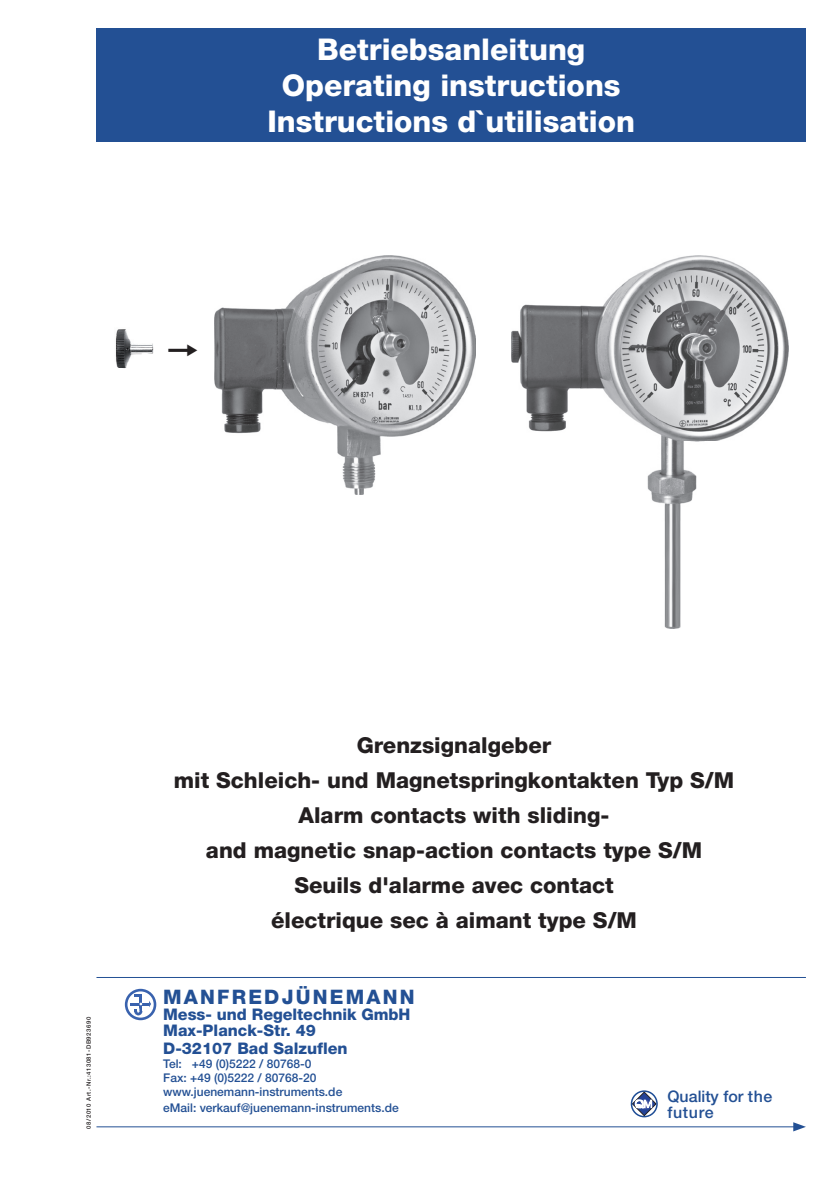
<style>
.page{position:relative;width:840px;height:1191px;background:#fff}
.page>*{position:absolute;margin:0;border:0;box-sizing:border-box;transform-origin:0 0}
.t1{font:800 30px/36px "Helvetica Neue LT Std";color:#fff;text-align:center}
.t2{font:800 22px/34.8px "Helvetica Neue LT Std";color:#231f20;text-align:center}
.t3{font:800 20px "Helvetica Neue LT Std";letter-spacing:.11em;color:#235094}
.t4{font:800 16px/16px "Helvetica Neue LT Std";color:#235094}
.t5{font:500 16px/16px "Helvetica Neue LT Std";color:#235094}
.t6{font:500 12px/14px "Helvetica Neue LT Std";color:#235094}
.t7{font:500 6px "Helvetica Neue LT Std";letter-spacing:.085em;color:#231f20}
</style>
<div class="page">
<hr style="left:96px;top:1126px;width:700px;height:1px;background:#235094">
<svg style="left:792px;top:1122px;width:13px;height:9px"></svg>
<div style="left:630px;top:1090px;width:27px;height:27px;border:2px solid #1e4d96;border-radius:50%"></div>
<svg style="left:631px;top:1091px;width:25px;height:25px"></svg>
<div style="left:96px;top:28px;width:709px;height:114px;background:#235094"></div>
<hr style="left:96px;top:977px;width:709px;height:1px;background:#235094">
<img style="left:115px;top:329px;width:39px;height:40px">
<img style="left:214px;top:255px;width:261px;height:239px">
<img style="left:511px;top:255px;width:276px;height:373px">
<svg style="left:125px;top:988px;width:31px;height:32px"></svg>
<svg style="left:127px;top:991px;width:27px;height:26px"></svg>
<svg style="left:134px;top:994px;width:8px;height:3px"></svg>
<hr style="left:139px;top:996px;width:3px;height:15px;background:#3962ae">
<svg style="left:149px;top:1000px;width:2px;height:7px"></svg>
<hr style="left:130px;top:1002px;width:19px;height:3px;background:#3962ae">
<svg style="left:134px;top:1003px;width:8px;height:12px"></svg>
<h1 class="t1" style="left:267px;top:31px;width:369px">Betriebsanleitung<br>Operating instructions<br>Instructions d`utilisation</h1>
<p class="t7" style="left:85px;top:1128px;width:113px;rotate:-90deg">08/2010 Art.-Nr.:413081-DB923690</p>
<p class="t2" style="left:174px;top:727px;width:561px">Grenzsignalgeber<br>mit Schleich- und Magnetspringkontakten Typ S/M Alarm contacts with sliding-<br>and magnetic snap-action contacts type S/M Seuils d'alarme avec contact<br>électrique sec à aimant type S/M</p>
<p class="t3" style="left:163px;top:984px;width:253px">MANFREDJÜNEMANN</p>
<p class="t4" style="left:163px;top:1005px;width:249px">Mess- und Regeltechnik GmbH<br>Max-Planck-Str. 49</p>
<p class="t4" style="left:163px;top:1040px;width:186px">D-32107 Bad Salzuflen</p>
<p class="t6" style="left:163px;top:1057px;width:180px">Tel: +49 (0)5222 / 80768-0<br>Fax: +49 (0)5222 / 80768-20 www.juenemann-instruments.de</p>
<p class="t6" style="left:163px;top:1100px;width:237px">eMail: verkauf@juenemann-instruments.de</p>
<p class="t5" style="left:667px;top:1087px;width:106px">Quality for the future</p>
</div>
